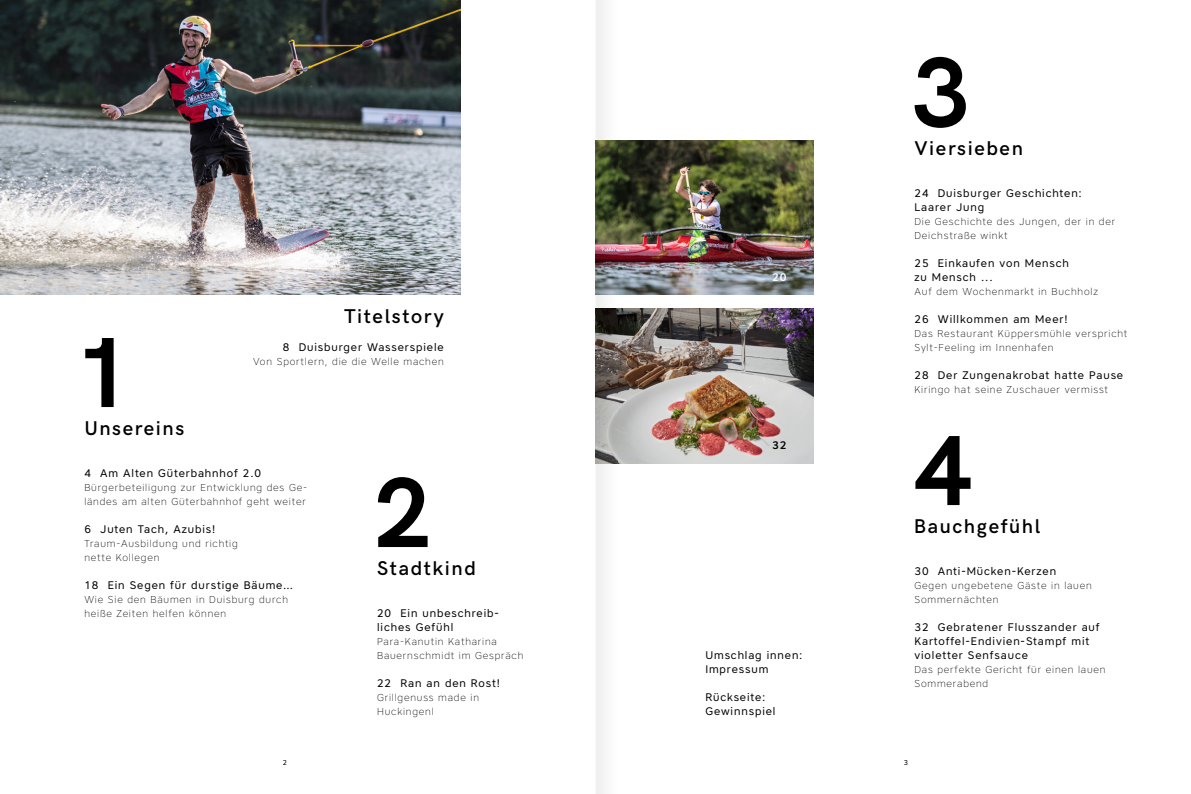
<style>
.page{position:relative;width:1191px;height:794px;background:#fff}
.page>*{position:absolute;margin:0;border:0;box-sizing:border-box;transform-origin:0 0}
.t1{font:700 100px "HK Grotesk";color:#000}
.t2{font:600 20px "HK Grotesk";letter-spacing:.08em;color:#000}
.t3{font:11px/14px "Core Sans A45";letter-spacing:.08em;color:#000}
.t4{font:500 11px "Core Sans A55";color:#fff}
.t5{font:500 11px "Core Sans A55";color:#000}
.t6{font:200 10px/14px "Core Sans A25";letter-spacing:.08em;color:#000}
.t7{font:7px "Core Sans A45";color:#000}
</style>
<div class="page">
<img style="left:617px;top:309px;width:197px;height:154px">
<img style="left:617px;top:141px;width:197px;height:154px">
<img style="left:0;top:0;width:461px;height:295px">
<svg style="left:595px;top:0;width:22px;height:794px"></svg>
<h1 class="t1" style="left:74px;top:298px;width:60px">1</h1>
<h2 class="t2" style="left:344px;top:301px;width:101px">Titelstory</h2>
<p class="t3" style="left:283px;top:340px;width:162px">8 Duisburger Wasserspiele</p>
<p class="t6" style="left:253px;top:354px;width:192px">Von Sportlern, die die Welle machen</p>
<h2 class="t2" style="left:84px;top:413px;width:101px">Unsereins</h2>
<p class="t3" style="left:84px;top:466px;width:178px">4 Am Alten Güterbahnhof 2.0</p>
<p class="t6" style="left:84px;top:480px;width:224px">Bürgerbeteiligung zur Entwicklung des Ge&shy;ländes am alten Güterbahnhof geht weiter</p>
<p class="t3" style="left:84px;top:522px;width:133px">6 Juten Tach, Azubis!</p>
<p class="t6" style="left:84px;top:536px;width:155px">Traum-Ausbildung und richtig nette Kollegen</p>
<p class="t3" style="left:84px;top:578px;width:210px">18 Ein Segen für durstige Bäume…</p>
<p class="t6" style="left:84px;top:592px;width:205px">Wie Sie den Bäumen in Duisburg durch heiße Zeiten helfen können</p>
<h1 class="t1" style="left:374px;top:438px;width:59px">2</h1>
<h2 class="t2" style="left:377px;top:553px;width:100px">Stadtkind</h2>
<p class="t3" style="left:377px;top:606px;width:123px">20 Ein unbeschreib&shy;liches Gefühl</p>
<p class="t6" style="left:377px;top:634px;width:148px">Para-Kanutin Katharina<br>Bauernschmidt im Gespräch</p>
<p class="t3" style="left:377px;top:676px;width:124px">22 Ran an den Rost!</p>
<p class="t6" style="left:377px;top:690px;width:103px">Grillgenuss made in<br>Huckingenl</p>
<p class="t4" style="left:772px;top:270px;width:16px">20</p>
<p class="t5" style="left:772px;top:438px;width:16px">32</p>
<p class="t3" style="left:705px;top:648px;width:99px">Umschlag innen:<br>Impressum</p>
<p class="t3" style="left:705px;top:690px;width:72px">Rückseite:<br>Gewinnspiel</p>
<h1 class="t1" style="left:912px;top:18px;width:59px">3</h1>
<h2 class="t2" style="left:914px;top:133px;width:110px">Viersieben</h2>
<p class="t3" style="left:914px;top:186px;width:169px">24 Duisburger Geschichten:<br>Laarer Jung</p>
<p class="t6" style="left:914px;top:214px;width:202px">Die Geschichte des Jungen, der in der<br>Deichstraße winkt</p>
<p class="t3" style="left:914px;top:256px;width:156px">25 Einkaufen von Mensch zu Mensch ...</p>
<p class="t6" style="left:914px;top:284px;width:185px">Auf dem Wochenmarkt in Buchholz</p>
<p class="t3" style="left:914px;top:312px;width:154px">26 Willkommen am Meer!</p>
<p class="t6" style="left:914px;top:326px;width:214px">Das Restaurant Küppersmühle verspricht<br>Sylt-Feeling im Innenhafen</p>
<p class="t3" style="left:914px;top:368px;width:210px">28 Der Zungenakrobat hatte Pause</p>
<p class="t6" style="left:914px;top:382px;width:195px">Kiringo hat seine Zuschauer vermisst</p>
<h1 class="t1" style="left:914px;top:396px;width:59px">4</h1>
<h2 class="t2" style="left:914px;top:511px;width:128px">Bauchgefühl</h2>
<p class="t3" style="left:914px;top:564px;width:143px">30 Anti-Mücken-Kerzen</p>
<p class="t6" style="left:914px;top:578px;width:179px">Gegen ungebetene Gäste in lauen<br>Sommernächten</p>
<p class="t3" style="left:914px;top:620px;width:187px">32 Gebratener Flusszander auf<br>Kartoffel-Endivien-Stampf mit violetter Senfsauce</p>
<p class="t6" style="left:914px;top:662px;width:192px">Das perfekte Gericht für einen lauen<br>Sommerabend</p>
<p class="t7" style="left:283px;top:758px;width:6px">2</p>
<p class="t7" style="left:904px;top:758px;width:6px">3</p>
</div>
